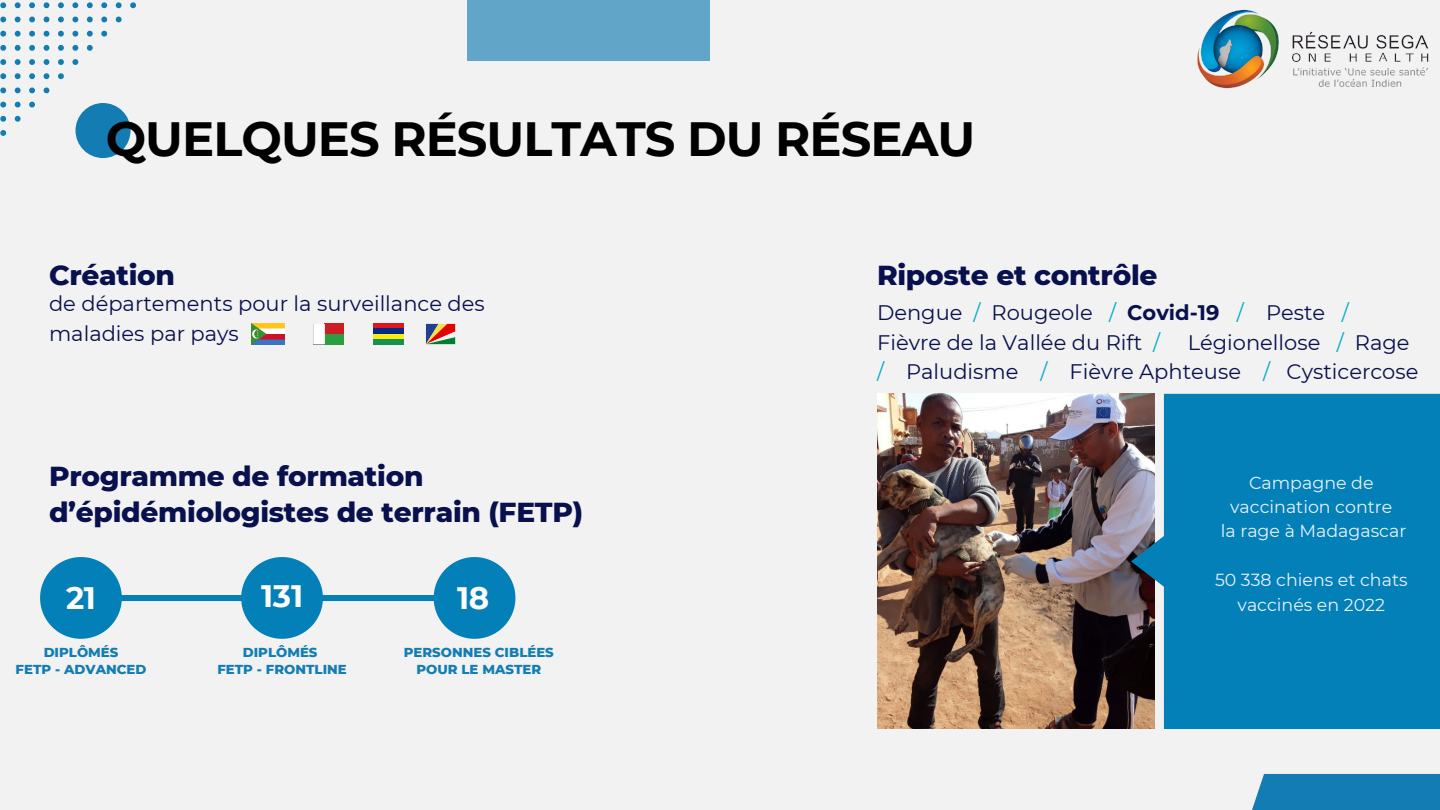
<style>
.page{position:relative;width:1440px;height:810px;background:#f2f2f2}
.page>*{position:absolute;margin:0;border:0;box-sizing:border-box;transform-origin:0 0}
.t1{font:700 48px "Montserrat";letter-spacing:-.02em;color:#000}
.t2{font:700 31px "Montserrat";letter-spacing:-.01em;color:#fdfbfb}
.t3{font:800 28px "Montserrat";letter-spacing:-.01em;color:#08104d}
.t4{font:21px/29.2px "Montserrat";color:#08104d}
.t5{font:17.4px/24.4px "Montserrat";color:#ecf2fe;text-align:center}
.t6{font:800 13.3px/16.5px "Montserrat";color:#137db3;text-align:center}
.s1{color:#00acc8}
.s2{font-weight:700}
</style>
<div class="page">
<div style="left:76px;top:103px;width:55px;height:55px;background:#137db3;border-radius:50%"></div>
<div style="left:467px;top:0;width:243px;height:60px;background:#61a6c9"></div>
<svg style="left:0;top:130px;width:6px;height:6px"></svg>
<svg style="left:0;top:116px;width:6px;height:6px"></svg>
<svg style="left:15px;top:116px;width:6px;height:6px"></svg>
<svg style="left:0;top:102px;width:6px;height:6px"></svg>
<svg style="left:15px;top:102px;width:6px;height:6px"></svg>
<svg style="left:29px;top:102px;width:6px;height:6px"></svg>
<svg style="left:0;top:87px;width:6px;height:6px"></svg>
<svg style="left:15px;top:87px;width:6px;height:6px"></svg>
<svg style="left:29px;top:87px;width:6px;height:6px"></svg>
<svg style="left:44px;top:87px;width:5px;height:6px"></svg>
<svg style="left:0;top:73px;width:6px;height:6px"></svg>
<svg style="left:15px;top:73px;width:6px;height:6px"></svg>
<svg style="left:29px;top:73px;width:6px;height:6px"></svg>
<svg style="left:44px;top:73px;width:5px;height:6px"></svg>
<svg style="left:58px;top:73px;width:6px;height:6px"></svg>
<svg style="left:0;top:59px;width:6px;height:6px"></svg>
<svg style="left:15px;top:59px;width:6px;height:6px"></svg>
<svg style="left:29px;top:59px;width:6px;height:6px"></svg>
<svg style="left:44px;top:59px;width:5px;height:6px"></svg>
<svg style="left:58px;top:59px;width:6px;height:6px"></svg>
<svg style="left:72px;top:59px;width:6px;height:6px"></svg>
<svg style="left:0;top:45px;width:6px;height:6px"></svg>
<svg style="left:15px;top:45px;width:6px;height:6px"></svg>
<svg style="left:29px;top:45px;width:6px;height:6px"></svg>
<svg style="left:44px;top:45px;width:5px;height:6px"></svg>
<svg style="left:58px;top:45px;width:6px;height:6px"></svg>
<svg style="left:72px;top:45px;width:6px;height:6px"></svg>
<svg style="left:87px;top:45px;width:6px;height:6px"></svg>
<svg style="left:0;top:31px;width:6px;height:6px"></svg>
<svg style="left:15px;top:31px;width:6px;height:6px"></svg>
<svg style="left:29px;top:31px;width:6px;height:6px"></svg>
<svg style="left:44px;top:31px;width:5px;height:6px"></svg>
<svg style="left:58px;top:31px;width:6px;height:6px"></svg>
<svg style="left:72px;top:31px;width:6px;height:6px"></svg>
<svg style="left:87px;top:31px;width:6px;height:6px"></svg>
<svg style="left:101px;top:31px;width:6px;height:6px"></svg>
<svg style="left:0;top:17px;width:6px;height:5px"></svg>
<svg style="left:15px;top:17px;width:6px;height:5px"></svg>
<svg style="left:29px;top:17px;width:6px;height:5px"></svg>
<svg style="left:44px;top:17px;width:5px;height:5px"></svg>
<svg style="left:58px;top:17px;width:6px;height:5px"></svg>
<svg style="left:72px;top:17px;width:6px;height:5px"></svg>
<svg style="left:87px;top:17px;width:6px;height:5px"></svg>
<svg style="left:101px;top:17px;width:6px;height:5px"></svg>
<svg style="left:116px;top:17px;width:6px;height:5px"></svg>
<svg style="left:0;top:2px;width:6px;height:6px"></svg>
<svg style="left:15px;top:2px;width:6px;height:6px"></svg>
<svg style="left:29px;top:2px;width:6px;height:6px"></svg>
<svg style="left:44px;top:2px;width:5px;height:6px"></svg>
<svg style="left:58px;top:2px;width:6px;height:6px"></svg>
<svg style="left:72px;top:2px;width:6px;height:6px"></svg>
<svg style="left:87px;top:2px;width:6px;height:6px"></svg>
<svg style="left:101px;top:2px;width:6px;height:6px"></svg>
<svg style="left:116px;top:2px;width:6px;height:6px"></svg>
<svg style="left:130px;top:2px;width:6px;height:6px"></svg>
<img style="left:1197px;top:9px;width:232px;height:80px">
<div style="left:1240px;top:774px;width:200px;height:36px;background:#137db3"></div>
<div style="left:325px;top:324px;width:19px;height:10px;background:#cd1e25"></div>
<div style="left:325px;top:334px;width:19px;height:10px;background:#2c9d40"></div>
<svg style="left:313px;top:324px;width:12px;height:20px"></svg>
<img style="left:252px;top:324px;width:32px;height:20px">
<div style="left:373px;top:324px;width:31px;height:5px;background:#dc181e"></div>
<div style="left:373px;top:329px;width:31px;height:5px;background:#012a87"></div>
<div style="left:373px;top:334px;width:31px;height:5px;background:#fceb0f"></div>
<div style="left:373px;top:339px;width:31px;height:5px;background:#169253"></div>
<svg style="left:426px;top:324px;width:29px;height:20px"></svg>
<img style="left:877px;top:394px;width:254px;height:335px">
<svg style="left:1131px;top:394px;width:309px;height:335px;background:#1080b2"></svg>
<svg style="left:434px;top:557px;width:81px;height:82px"></svg>
<div style="left:105px;top:595px;width:360px;height:6px;background:#0380b8"></div>
<svg style="left:40px;top:557px;width:82px;height:82px"></svg>
<svg style="left:241px;top:557px;width:82px;height:82px"></svg>
<p class="t1" style="left:106px;top:109px;width:871px">QUELQUES RÉSULTATS DU RÉSEAU</p>
<p class="t3" style="left:49px;top:258px;width:128px">Création</p>
<p class="t4" style="left:49px;top:289px;width:437px">de départements pour la surveillance des maladies par pays</p>
<p class="t3" style="left:49px;top:459px;width:376px">Programme de formation</p>
<p class="t3" style="left:49px;top:495px;width:535px">d’épidémiologistes de terrain (FETP)</p>
<p class="t2" style="left:66px;top:579px;width:32px">21</p>
<p class="t6" style="left:44px;top:644px;width:76px">DIPLÔMÉS</p>
<p class="t6" style="left:16px;top:661px;width:132px">FETP - ADVANCED</p>
<p class="t2" style="left:261px;top:577px;width:43px">131</p>
<p class="t6" style="left:243px;top:644px;width:76px">DIPLÔMÉS</p>
<p class="t6" style="left:217px;top:661px;width:131px">FETP - FRONTLINE</p>
<p class="t2" style="left:457px;top:579px;width:34px">18</p>
<p class="t6" style="left:404px;top:644px;width:152px">PERSONNES CIBLÉES<br>POUR LE MASTER</p>
<p class="t3" style="left:877px;top:258px;width:282px">Riposte et contrôle</p>
<p class="t4" style="left:877px;top:298px;width:473px">Dengue <span class="s1">/</span> Rougeole <span class="s1">/</span> <span class="s2">Covid-19</span> <span class="s1">/</span> Peste <span class="s1">/<br></span>Fièvre de la Vallée du Rift <span class="s1">/</span></p>
<p class="t4" style="left:877px;top:327px;width:543px;text-indent:311px">Légionellose <span class="s1">/</span> Rage <span class="s1">/</span> Paludisme <span class="s1">/</span> Fièvre Aphteuse <span class="s1">/</span> Cysticercose</p>
<p class="t5" style="left:1230px;top:470px;width:164px">Campagne de vaccination contre</p>
<p class="t5" style="left:1221px;top:519px;width:187px">la rage à Madagascar</p>
<p class="t5" style="left:1215px;top:568px;width:194px">50 338 chiens et chats vaccinés en 2022</p>
</div>
